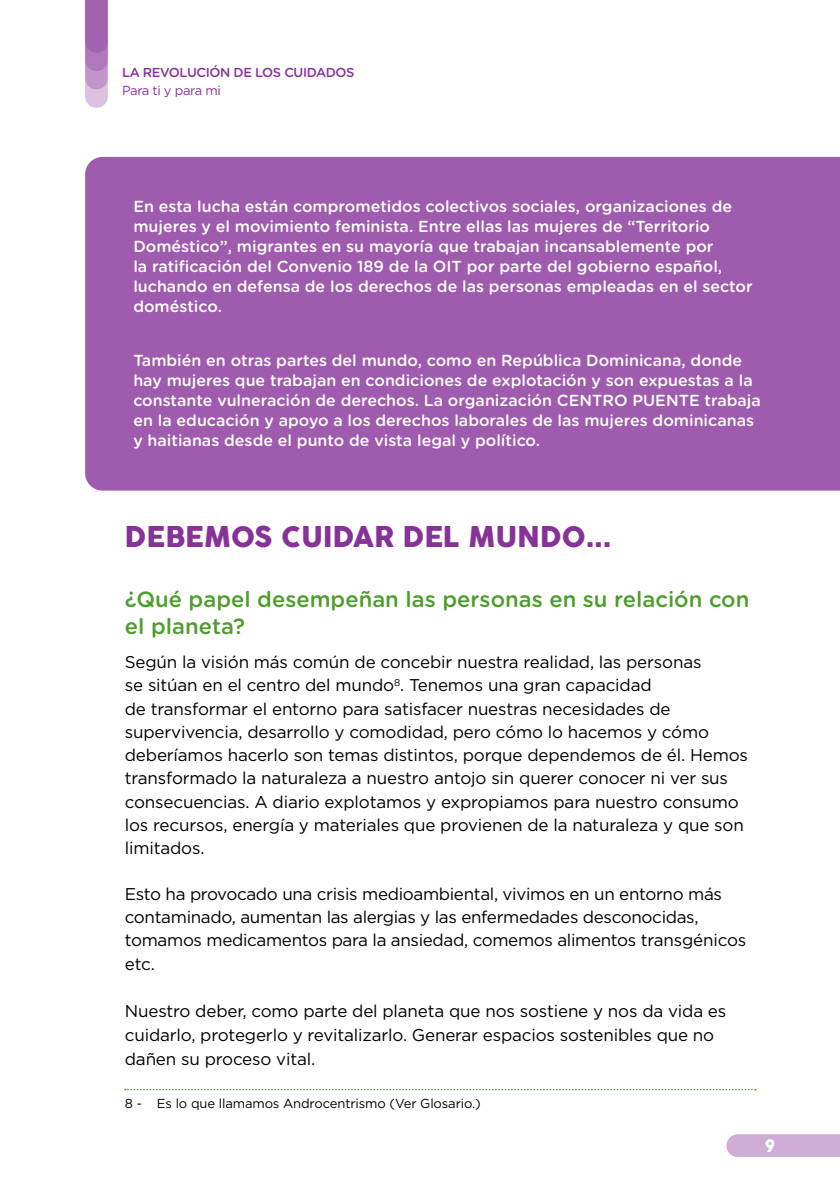
<style>
.page{position:relative;width:840px;height:1191px;background:#fff}
.page>*{position:absolute;margin:0;border:0;box-sizing:border-box;transform-origin:0 0}
.t1{font:28px "COCOGOOSE";color:#873299}
.t2{font:500 22px/26.4px "Gotham Rounded";color:#4e9d2d}
.t3{font:17px/23.2px "Gotham";letter-spacing:-.01em;color:#000}
.t4{font:17px "COCOGOOSE";color:#fff}
.t5{font:500 16px/20px "Gotham Rounded";color:#fff}
.t6{font:13px "Gotham";letter-spacing:-.01em;color:#000}
.t7{font:500 13px "Gotham Rounded";letter-spacing:-.03em;color:#873299}
.t8{font:13px "Gotham";letter-spacing:-.03em;color:#873299}
</style>
<div class="page">
<svg style="left:85px;top:0;width:23px;height:108px;background:#b684c0"></svg>
<svg style="left:726px;top:1134px;width:113px;height:23px;background:#d0b0d7"></svg>
<div style="left:85px;top:157px;width:754px;height:333px;background:#9f5bad"></div>
<svg style="left:125px;top:1089px;width:630px;height:1px"></svg>
<p class="t7" style="left:122px;top:63px;width:234px">LA REVOLUCIÓN DE LOS CUIDADOS</p>
<p class="t8" style="left:122px;top:82px;width:100px">Para ti y para mi</p>
<p class="t5" style="left:133px;top:196px;width:620px">En esta lucha están comprometidos colectivos sociales, organizaciones de mujeres y el movimiento feminista. Entre ellas las mujeres de “Territorio Doméstico”, migrantes en su mayoría que trabajan incansablemente por<br>la ratificación del Convenio 189 de la OIT por parte del gobierno español, luchando en defensa de los derechos de las personas empleadas en el sector doméstico.</p>
<p class="t5" style="left:133px;top:350px;width:628px">También en otras partes del mundo, como en República Dominicana, donde hay mujeres que trabajan en condiciones de explotación y son expuestas a la constante vulneración de derechos. La organización CENTRO PUENTE trabaja en la educación y apoyo a los derechos laborales de las mujeres dominicanas y haitianas desde el punto de vista legal y político.</p>
<h1 class="t1" style="left:125px;top:515px;width:487px">DEBEMOS CUIDAR DEL MUNDO...</h1>
<p class="t2" style="left:125px;top:585px;width:625px">¿Qué papel desempeñan las personas en su relación con el planeta?</p>
<p class="t3" style="left:125px;top:650px;width:624px">Según la visión más común de concebir nuestra realidad, las personas<br>se sitúan en el centro del mundo<sup>8</sup>. Tenemos una gran capacidad<br>de transformar el entorno para satisfacer nuestras necesidades de supervivencia, desarrollo y comodidad, pero cómo lo hacemos y cómo deberíamos hacerlo son temas distintos, porque dependemos de él. Hemos transformado la naturaleza a nuestro antojo sin querer conocer ni ver sus consecuencias. A diario explotamos y expropiamos para nuestro consumo los recursos, energía y materiales que provienen de la naturaleza y que son limitados.</p>
<p class="t3" style="left:125px;top:881px;width:622px">Esto ha provocado una crisis medioambiental, vivimos en un entorno más contaminado, aumentan las alergias y las enfermedades desconocidas, tomamos medicamentos para la ansiedad, comemos alimentos transgénicos etc.</p>
<p class="t3" style="left:125px;top:998px;width:602px;line-height:24px">Nuestro deber, como parte del planeta que nos sostiene y nos da vida es cuidarlo, protegerlo y revitalizarlo. Generar espacios sostenibles que no dañen su proceso vital.</p>
<p class="t6" style="left:125px;top:1094px;width:357px">8 - Es lo que llamamos Androcentrismo (Ver Glosario.)</p>
<p class="t4" style="left:764px;top:1132px;width:12px">9</p>
</div>
